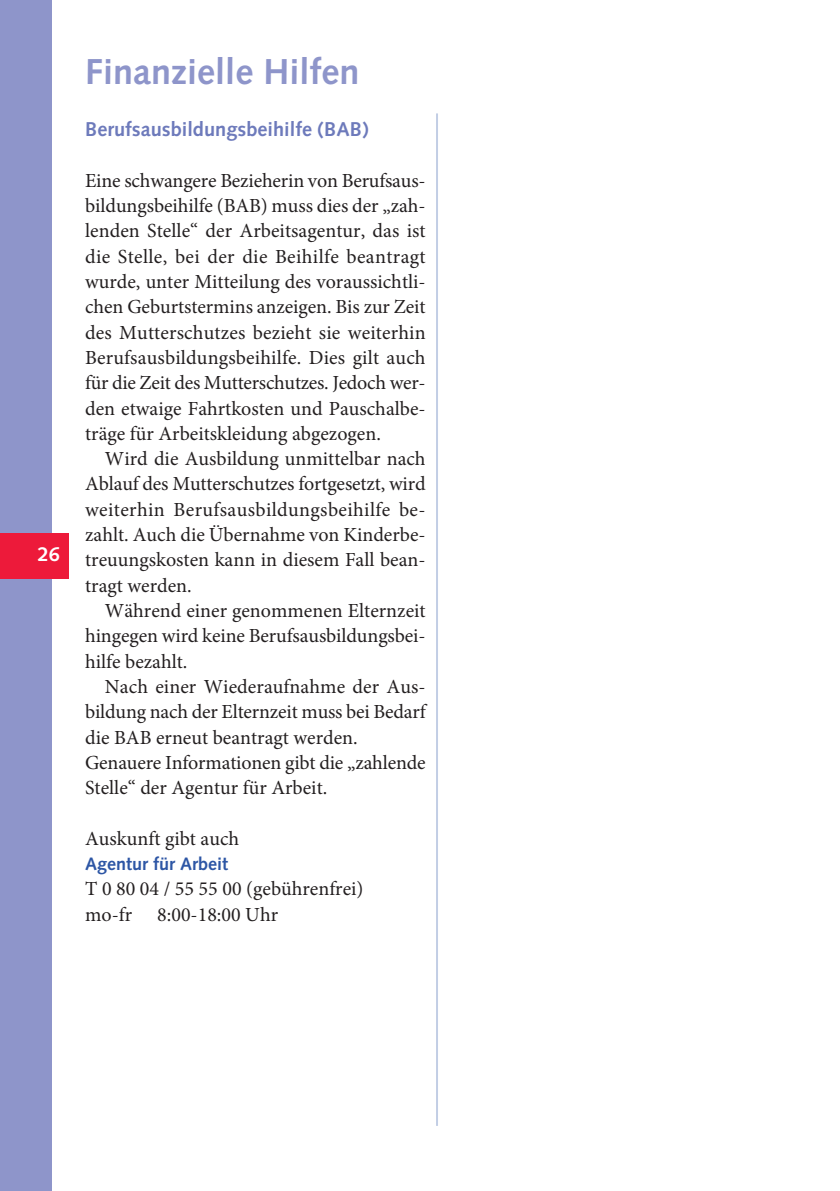
<style>
.page{position:relative;width:840px;height:1191px;background:#fff}
.page>*{position:absolute;margin:0;border:0;box-sizing:border-box;transform-origin:0 0}
.t1{font:700 36px "Syntax";color:#8e95ca}
.t2{font:20px/25.2px "Minion Pro";color:#231f20;text-align:justify}
.t3{font:700 20px "Syntax";color:#6d7abb}
.t4{font:700 20px "Syntax";color:#fff}
.t5{font:700 18px "Syntax";color:#2d56a5}
</style>
<div class="page">
<div style="left:0;top:0;width:51px;height:1191px;background:#8e95ca"></div>
<div style="left:0;top:533px;width:68px;height:45px;background:#ed1a3a"></div>
<hr style="left:436px;top:113px;width:2px;height:1012px;background:#c4cfe5">
<p class="t4" style="left:38px;top:546px;width:24px">26</p>
<h1 class="t1" style="left:85px;top:57px;width:276px">Finanzielle Hilfen</h1>
<p class="t3" style="left:85px;top:121px;width:285px">Berufsausbildungsbeihilfe (BAB)</p>
<p class="t2" style="left:85px;top:169px;width:342px">Eine schwangere Bezieherin von Berufsaus&shy;bildungsbeihilfe (BAB) muss dies der „zah&shy;lenden Stelle“ der Arbeitsagentur, das ist die Stelle, bei der die Beihilfe beantragt wurde, unter Mitteilung des voraussichtli&shy;chen Geburtstermins anzeigen. Bis zur Zeit des Mutterschutzes bezieht sie weiterhin Berufsausbildungsbeihilfe. Dies gilt auch für die Zeit des Mutterschutzes. Jedoch wer&shy;den etwaige Fahrtkosten und Pauschalbe&shy;träge für Arbeitskleidung abgezogen.</p>
<p class="t2" style="left:85px;top:448px;width:342px;text-indent:20px">Wird die Ausbildung unmittelbar nach Ablauf des Mutterschutzes fortgesetzt, wird weiterhin Berufsausbildungsbeihilfe be&shy;zahlt. Auch die Übernahme von Kinderbe&shy;treuungskosten kann in diesem Fall bean&shy;tragt werden.</p>
<p class="t2" style="left:85px;top:600px;width:342px;text-indent:20px">Während einer genommenen Elternzeit hingegen wird keine Berufsausbildungsbei&shy;hilfe bezahlt.</p>
<p class="t2" style="left:85px;top:675px;width:342px;text-align:left;text-indent:20px">Nach einer Wiederaufnahme der Aus&shy;bildung nach der Elternzeit muss bei Bedarf die BAB erneut beantragt werden.<br>Genauere Informationen gibt die „zahlende Stelle“ der Agentur für Arbeit.</p>
<p class="t2" style="left:85px;top:827px;width:155px">Auskunft gibt auch</p>
<p class="t5" style="left:85px;top:856px;width:145px">Agentur für Arbeit</p>
<p class="t2" style="left:85px;top:878px;width:280px">T 0 80 04 / 55 55 00 (gebührenfrei) mo-fr 8:00-18:00 Uhr</p>
</div>
